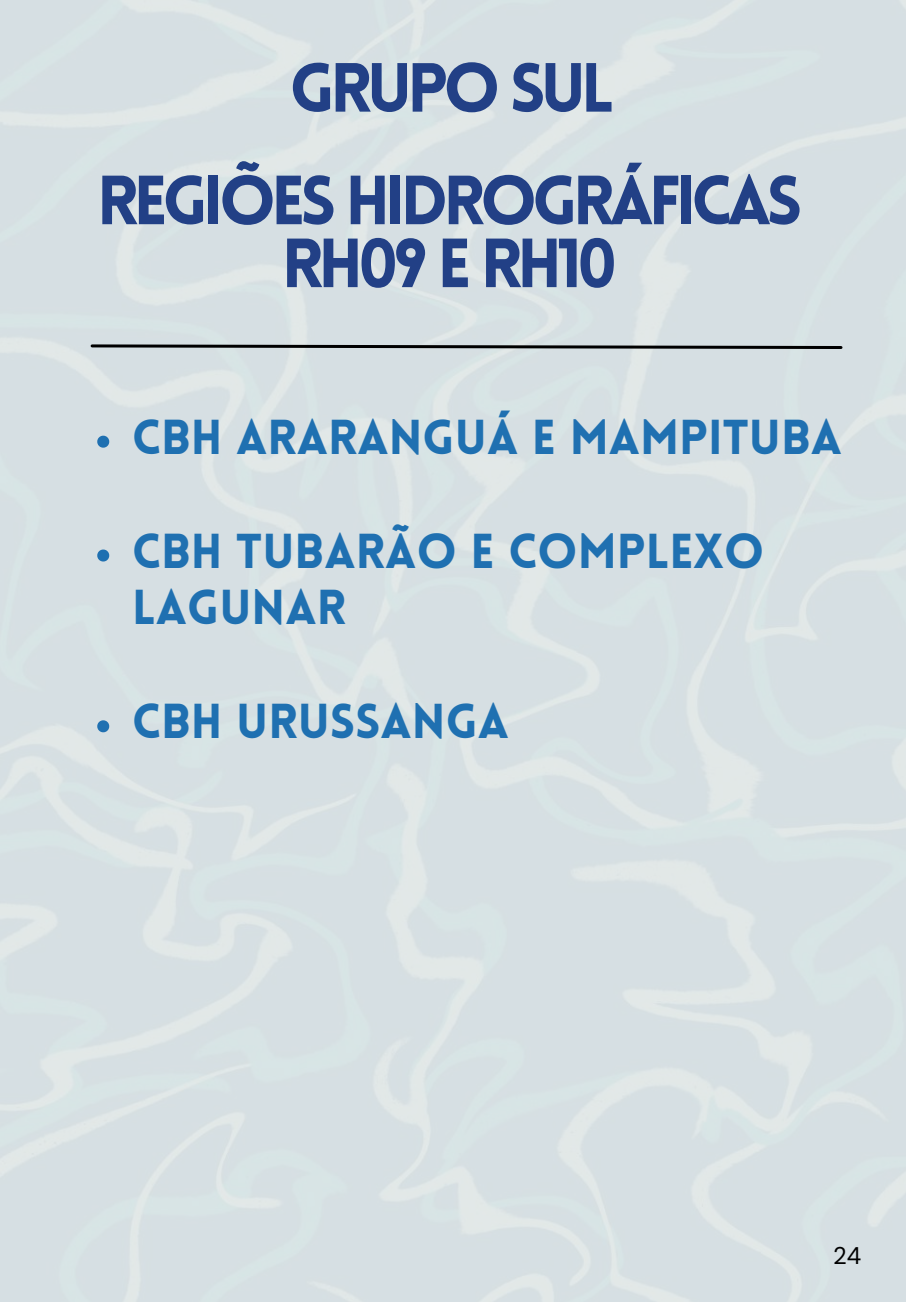
<style>
.page{position:relative;width:906px;height:1304px;background:#fff}
.page>*{position:absolute;margin:0;border:0;box-sizing:border-box;transform-origin:0 0}
.t1{font:900 67.8px/62.8px "Lovelo";letter-spacing:-.075em;color:#224086;text-align:center}
.t2{font:900 48px/57px "Lovelo";color:#1f70b1}
.t3{font:24px "DM Sans";color:#000}
</style>
<div class="page">
<img style="left:0;top:0;width:906px;height:1301px">
<svg style="left:89px;top:343px;width:755px;height:7px;background:#7b8082"></svg>
<svg style="left:97px;top:436px;width:12px;height:11px"></svg>
<svg style="left:97px;top:549px;width:12px;height:12px"></svg>
<svg style="left:97px;top:720px;width:12px;height:12px"></svg>
<h1 class="t1" style="left:290px;top:63px;width:326px">GRUPO SUL</h1>
<h1 class="t1" style="left:97px;top:176px;width:707px">REGIÕES HIDROGRÁFICAS<br>RH09 E RH10</h1>
<p class="t2" style="left:132px;top:413px;width:711px">CBH ARARANGUÁ E MAMPITUBA</p>
<p class="t2" style="left:132px;top:527px;width:633px">CBH TUBARÃO E COMPLEXO<br>LAGUNAR</p>
<p class="t2" style="left:132px;top:698px;width:378px">CBH URUSSANGA</p>
<p class="t3" style="left:833px;top:1240px;width:30px">24</p>
</div>
